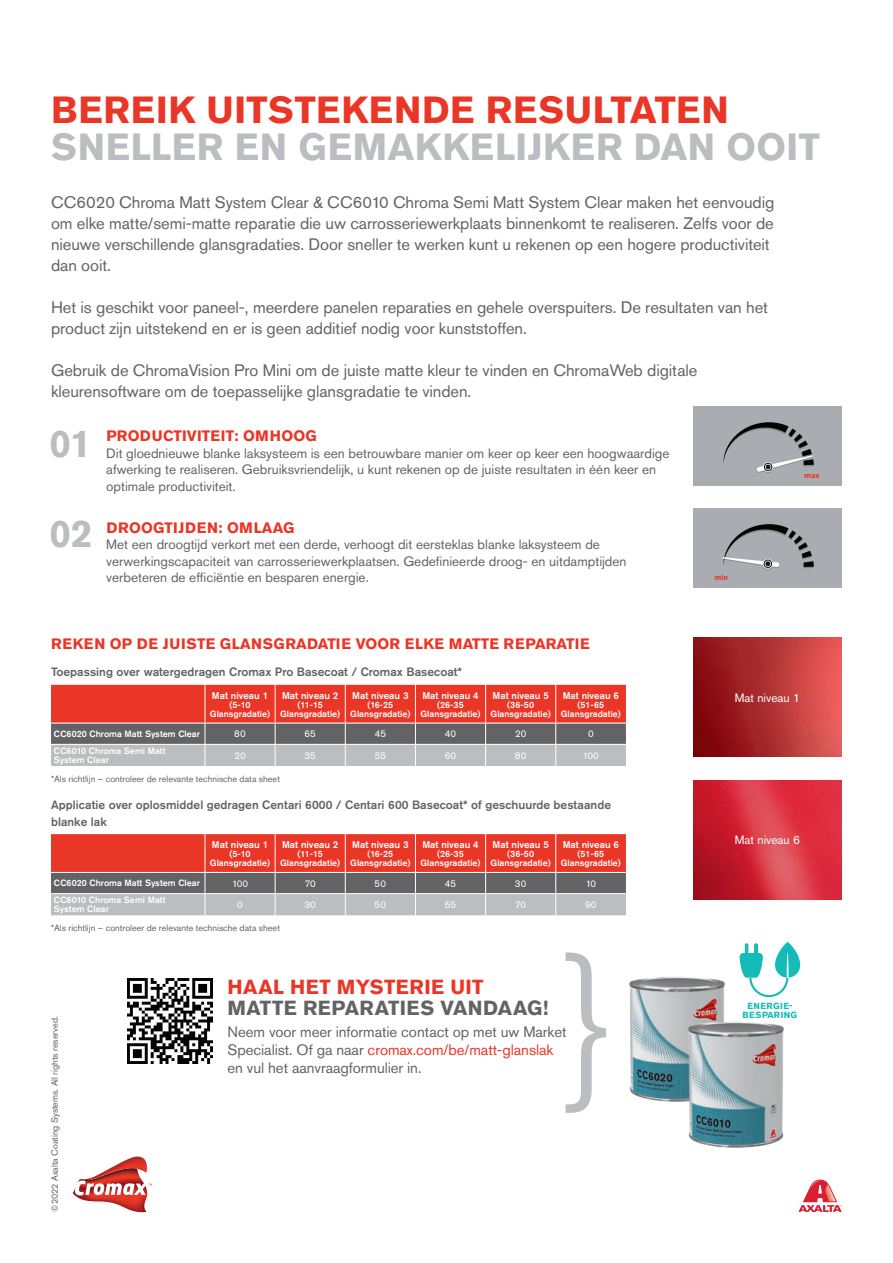
<style>
.page{position:relative;width:893px;height:1263px;background:#fff}
.page>*{position:absolute;margin:0;border:0;box-sizing:border-box;transform-origin:0 0}
.t1{font:300 172.2px "Akzidenz Grotesk Pro";color:#bcbdc0}
.t2{font:700 38.4px "Akzidenz Grotesk Pro";color:#bcbdc0}
.t3{font:700 37.5px "Akzidenz Grotesk Pro";letter-spacing:.02em;color:#bcbdc0}
.t4{font:700 37.5px "Akzidenz Grotesk Pro";letter-spacing:.02em;color:#ea3626}
.t5{font:700 20.25px "Akzidenz Grotesk Pro";letter-spacing:.015em;color:#636366}
.t6{font:700 20.25px "Akzidenz Grotesk Pro";letter-spacing:.02em;color:#ea3626}
.t7{font:16.5px/21px "Akzidenz Grotesk Pro";letter-spacing:-.005em;color:#636366}
.t8{font:15px/18px "Akzidenz Grotesk Pro";letter-spacing:-.005em;color:#636366}
.t9{font:700 15px "Akzidenz Grotesk Pro";letter-spacing:.01em;color:#ea3626}
.t10{font:13.5px/16.5px "Akzidenz Grotesk Pro";color:#636366}
.t11{font:500 12px/16.5px "Akzidenz Grotesk Pro";color:#636366}
.t12{font:12px "Akzidenz Grotesk Pro";color:#fff}
.t13{font:500 9.75px "Akzidenz Grotesk Pro";color:#fff}
.t14{font:9.75px "Akzidenz Grotesk Pro";color:#fff}
.t15{font:500 9px/9px "Akzidenz Grotesk Pro";color:#fff;text-align:center}
.t16{font:9px "Akzidenz Grotesk Pro";color:#636366}
.t17{font:700 8.85px/8.9px "Akzidenz Grotesk Pro";letter-spacing:.05em;color:#15bbb8;text-align:center}
.t18{font:700 7.5px "Akzidenz Grotesk Pro";color:#ea3626}
.s1{color:#ea3626}
</style>
<div class="page">
<svg style="left:798px;top:1179px;width:44px;height:33px"></svg>
<img style="left:693px;top:638px;width:149px;height:119px">
<img style="left:693px;top:780px;width:149px;height:119px">
<img style="left:629px;top:976px;width:96px;height:126px">
<img style="left:672px;top:1020px;width:112px;height:128px">
<div style="left:693px;top:406px;width:149px;height:80px;background:#a9acb0"></div>
<svg style="left:723px;top:422px;width:91px;height:51px"></svg>
<div style="left:693px;top:508px;width:149px;height:80px;background:#a9acb0"></div>
<svg style="left:722px;top:524px;width:92px;height:46px"></svg>
<img style="left:127px;top:978px;width:86px;height:86px">
<svg style="left:51px;top:685px;width:575px;height:81px;background:#bd6b65"></svg>
<svg style="left:51px;top:834px;width:575px;height:81px;background:#bd6a65"></svg>
<svg style="left:740px;top:942px;width:60px;height:55px"></svg>
<svg style="left:73px;top:1156px;width:79px;height:56px"></svg>
<h3 class="t4" style="left:51px;top:85px;width:679px">BEREIK UITSTEKENDE RESULTATEN</h3>
<h3 class="t3" style="left:51px;top:123px;width:770px">SNELLER EN GEMAKKELIJKER DAN OOIT</h3>
<p class="t7" style="left:51px;top:192px;width:725px">CC6020 Chroma Matt System Clear &amp; CC6010 Chroma Semi Matt System Clear maken het eenvoudig om elke matte/semi-matte reparatie die uw carrosseriewerkplaats binnenkomt te realiseren. Zelfs voor de nieuwe verschillende glansgradaties. Door sneller te werken kunt u rekenen op een hogere productiviteit dan ooit.</p>
<p class="t7" style="left:51px;top:297px;width:718px">Het is geschikt voor paneel-, meerdere panelen reparaties en gehele overspuiters. De resultaten van het product zijn uitstekend en er is geen additief nodig voor kunststoffen.</p>
<p class="t7" style="left:51px;top:360px;width:648px">Gebruik de ChromaVision Pro Mini om de juiste matte kleur te vinden en ChromaWeb digitale kleurensoftware om de toepasselijke glansgradatie te vinden.</p>
<h2 class="t2" style="left:50px;top:418px;width:43px">01</h2>
<p class="t9" style="left:106px;top:426px;width:212px">PRODUCTIVITEIT: OMHOOG</p>
<p class="t10" style="left:106px;top:445px;width:565px">Dit gloednieuwe blanke laksysteem is een betrouwbare manier om keer op keer een hoogwaardige afwerking te realiseren. Gebruiksvriendelijk, u kunt rekenen op de juiste resultaten in één keer en optimale productiviteit.</p>
<p class="t9" style="left:106px;top:518px;width:190px">DROOGTIJDEN: OMLAAG</p>
<p class="t10" style="left:106px;top:536px;width:522px">Met een droogtijd verkort met een derde, verhoogt dit eersteklas blanke laksysteem de verwerkingscapaciteit van carrosseriewerkplaatsen. Gedefinieerde droog- en uitdamptijden verbeteren de efficiëntie en besparen energie.</p>
<h2 class="t2" style="left:50px;top:509px;width:45px">02</h2>
<p class="t9" style="left:51px;top:634px;width:540px">REKEN OP DE JUISTE GLANSGRADATIE VOOR ELKE MATTE REPARATIE</p>
<p class="t11" style="left:51px;top:664px;width:413px">Toepassing over watergedragen Cromax Pro Basecoat / Cromax Basecoat*</p>
<p class="t18" style="left:715px;top:573px;width:15px">min</p>
<p class="t18" style="left:804px;top:470px;width:17px">max</p>
<p class="t13" style="left:212px;top:689px;width:58px">Mat niveau 1</p>
<p class="t15" style="left:210px;top:700px;width:62px">(5-10<br>Glansgradatie)</p>
<p class="t13" style="left:282px;top:689px;width:58px">Mat niveau 2</p>
<p class="t15" style="left:280px;top:700px;width:62px">(11-15<br>Glansgradatie)</p>
<p class="t13" style="left:352px;top:689px;width:58px">Mat niveau 3</p>
<p class="t15" style="left:350px;top:700px;width:62px">(16-25<br>Glansgradatie)</p>
<p class="t13" style="left:422px;top:689px;width:58px">Mat niveau 4</p>
<p class="t15" style="left:420px;top:700px;width:62px">(26-35<br>Glansgradatie)</p>
<p class="t13" style="left:492px;top:689px;width:58px">Mat niveau 5</p>
<p class="t15" style="left:491px;top:700px;width:62px">(36-50<br>Glansgradatie)</p>
<p class="t13" style="left:563px;top:689px;width:58px">Mat niveau 6</p>
<p class="t15" style="left:561px;top:700px;width:62px">(51-65<br>Glansgradatie)</p>
<p class="t15" style="left:54px;top:729px;width:147px">CC6020 Chroma Matt System Clear</p>
<p class="t14" style="left:234px;top:728px;width:13px">80</p>
<p class="t14" style="left:304px;top:728px;width:13px">65</p>
<p class="t14" style="left:375px;top:728px;width:13px">45</p>
<p class="t14" style="left:445px;top:728px;width:13px">40</p>
<p class="t14" style="left:515px;top:728px;width:13px">20</p>
<p class="t14" style="left:588px;top:728px;width:7px">0</p>
<p class="t15" style="left:54px;top:746px;width:113px;text-align:left">CC6010 Chroma Semi Matt<br>System Clear</p>
<p class="t14" style="left:234px;top:749px;width:13px">20</p>
<p class="t14" style="left:305px;top:749px;width:13px">35</p>
<p class="t14" style="left:375px;top:749px;width:13px">55</p>
<p class="t14" style="left:445px;top:749px;width:13px">60</p>
<p class="t14" style="left:515px;top:749px;width:13px">80</p>
<p class="t14" style="left:583px;top:749px;width:18px">100</p>
<p class="t16" style="left:51px;top:773px;width:230px">*Als richtlijn – controleer de relevante technische data sheet</p>
<p class="t11" style="left:51px;top:796px;width:562px">Applicatie over oplosmiddel gedragen Centari 6000 / Centari 600 Basecoat* of geschuurde bestaande blanke lak</p>
<p class="t13" style="left:212px;top:838px;width:58px">Mat niveau 1</p>
<p class="t15" style="left:210px;top:849px;width:62px">(5-10<br>Glansgradatie)</p>
<p class="t13" style="left:282px;top:838px;width:58px">Mat niveau 2</p>
<p class="t15" style="left:280px;top:849px;width:62px">(11-15<br>Glansgradatie)</p>
<p class="t13" style="left:352px;top:838px;width:58px">Mat niveau 3</p>
<p class="t15" style="left:350px;top:849px;width:62px">(16-25<br>Glansgradatie)</p>
<p class="t13" style="left:422px;top:838px;width:58px">Mat niveau 4</p>
<p class="t15" style="left:420px;top:849px;width:62px">(26-35<br>Glansgradatie)</p>
<p class="t13" style="left:492px;top:838px;width:58px">Mat niveau 5</p>
<p class="t15" style="left:491px;top:849px;width:62px">(36-50<br>Glansgradatie)</p>
<p class="t13" style="left:563px;top:838px;width:58px">Mat niveau 6</p>
<p class="t15" style="left:561px;top:849px;width:62px">(51-65<br>Glansgradatie)</p>
<p class="t15" style="left:54px;top:879px;width:147px">CC6020 Chroma Matt System Clear</p>
<p class="t14" style="left:232px;top:877px;width:18px">100</p>
<p class="t14" style="left:305px;top:877px;width:12px">70</p>
<p class="t14" style="left:375px;top:877px;width:13px">50</p>
<p class="t14" style="left:445px;top:877px;width:13px">45</p>
<p class="t14" style="left:515px;top:877px;width:13px">30</p>
<p class="t14" style="left:586px;top:877px;width:12px">10</p>
<p class="t15" style="left:54px;top:895px;width:113px;text-align:left">CC6010 Chroma Semi Matt<br>System Clear</p>
<p class="t14" style="left:237px;top:898px;width:7px">0</p>
<p class="t14" style="left:304px;top:898px;width:13px">30</p>
<p class="t14" style="left:375px;top:898px;width:13px">50</p>
<p class="t14" style="left:445px;top:898px;width:13px">55</p>
<p class="t14" style="left:515px;top:898px;width:12px">70</p>
<p class="t14" style="left:585px;top:898px;width:13px">90</p>
<p class="t16" style="left:51px;top:921px;width:230px">*Als richtlijn – controleer de relevante technische data sheet</p>
<p class="t16" style="left:49px;top:1212px;width:197px;rotate:-90deg">©2022 Axalta Coating Systems. All rights reserved.</p>
<h1 class="t1" style="left:563px;top:922px;width:48px">}</h1>
<p class="t6" style="left:228px;top:973px;width:257px">HAAL HET MYSTERIE UIT</p>
<p class="t5" style="left:228px;top:994px;width:322px">MATTE REPARATIES VANDAAG!</p>
<p class="t8" style="left:227px;top:1022px;width:340px">Neem voor meer informatie contact op met uw Market<br>Specialist. Of ga naar <span class="s1">cromax.com/be/matt-glanslak </span>en vul het aanvraagformulier in.</p>
<p class="t12" style="left:735px;top:690px;width:67px">Mat niveau 1</p>
<p class="t12" style="left:735px;top:832px;width:67px">Mat niveau 6</p>
<p class="t17" style="left:743px;top:1002px;width:56px">ENERGIE-<br>BESPARING</p>
</div>
